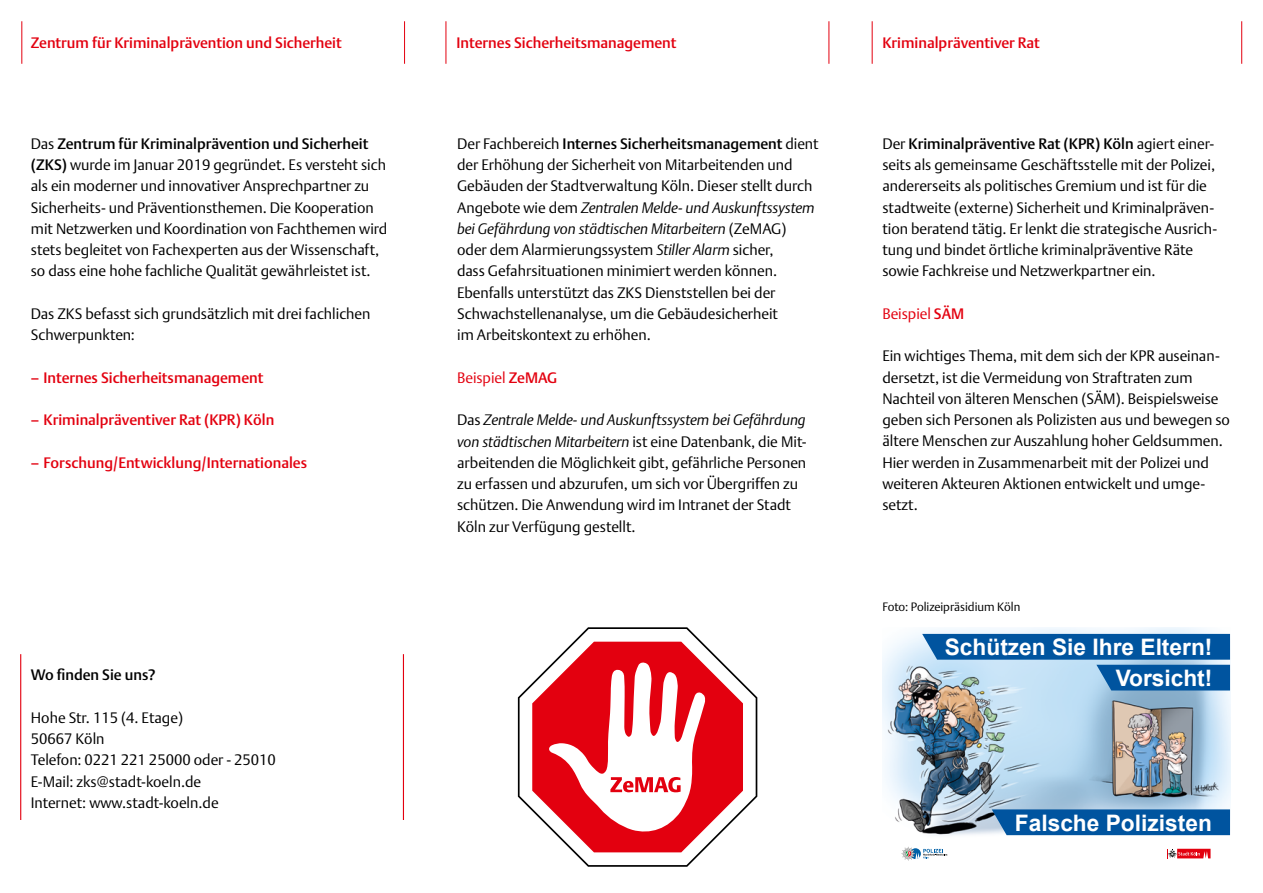
<style>
.page{position:relative;width:1263px;height:893px;background:#fff}
.page>*{position:absolute;margin:0;border:0;box-sizing:border-box;transform-origin:0 0}
.t1{font:700 22.65px "Arial";color:#fff}
.P_Fließtext{font:300 15px/21.3px "DTL Argo T";color:#000}
.H2_Zwischenüberschrift{font:500 15px "DTL Argo T";color:#e3000f}
.P_Fließtext_ohne_Abstand_danach{font:300 15px "DTL Argo T";color:#000}
.P_Fließtext-2{font:300 15px "DTL Argo T";letter-spacing:-.005em;color:#e3000f}
.H3_Zwischenüberschrift{font:500 15px "DTL Argo T";color:#000}
.t2{font:300 12px "DTL Argo T";color:#000}
.s1{font-weight:500}
.s2{font-style:italic}
</style>
<div class="page">
<hr style="left:1241px;top:21px;width:1px;height:43px;background:#e3000f">
<hr style="left:872px;top:21px;width:1px;height:43px;background:#e3000f">
<hr style="left:829px;top:21px;width:1px;height:43px;background:#e3000f">
<hr style="left:446px;top:21px;width:1px;height:43px;background:#e3000f">
<hr style="left:404px;top:21px;width:1px;height:43px;background:#e3000f">
<hr style="left:22px;top:21px;width:1px;height:43px;background:#e3000f">
<svg style="left:518px;top:627px;width:239px;height:240px"></svg>
<svg style="left:532px;top:642px;width:211px;height:210px"></svg>
<svg style="left:1167px;top:849px;width:43px;height:9px"></svg>
<svg style="left:901px;top:847px;width:46px;height:13px"></svg>
<img style="left:882px;top:627px;width:348px;height:209px">
<svg style="left:922px;top:634px;width:308px;height:56px;background:#4685bb"></svg>
<svg style="left:992px;top:809px;width:238px;height:26px;background:#0859a2"></svg>
<hr style="left:403px;top:654px;width:1px;height:166px;background:#e3000f">
<hr style="left:20px;top:654px;width:1px;height:166px;background:#e3000f">
<h2 class="H2_Zwischenüberschrift" style="left:31px;top:34px;width:312px">Zentrum für Kriminalprävention und Sicherheit</h2>
<p class="P_Fließtext" style="left:31px;top:133px;width:358px">Das <span class="s1">Zentrum für Kriminalprävention und Sicherheit (ZKS)</span> wurde im Januar 2019 gegründet. Es versteht sich als ein moderner und innovativer Ansprechpartner zu Sicherheits- und Präventionsthemen. Die Kooperation mit Netzwerken und Koordination von Fachthemen wird stets begleitet von Fachexperten aus der Wissenschaft, so dass eine hohe fachliche Qualität gewährleistet ist.</p>
<p class="P_Fließtext" style="left:31px;top:303px;width:341px">Das ZKS befasst sich grundsätzlich mit drei fachlichen<br>Schwerpunkten:</p>
<p class="H2_Zwischenüberschrift" style="left:31px;top:368px;width:234px">– Internes Sicherheitsmanagement</p>
<p class="H2_Zwischenüberschrift" style="left:31px;top:411px;width:245px">– Kriminalpräventiver Rat (KPR) Köln</p>
<p class="H2_Zwischenüberschrift" style="left:31px;top:453px;width:278px">– Forschung/Entwicklung/Internationales</p>
<h3 class="H3_Zwischenüberschrift" style="left:31px;top:666px;width:126px">Wo finden Sie uns?</h3>
<p class="P_Fließtext_ohne_Abstand_danach" style="left:31px;top:709px;width:154px">Hohe Str. 115 (4. Etage)</p>
<p class="P_Fließtext_ohne_Abstand_danach" style="left:31px;top:730px;width:75px">50667 Köln</p>
<p class="P_Fließtext_ohne_Abstand_danach" style="left:31px;top:751px;width:247px">Telefon: 0221 221 25000 oder - 25010</p>
<p class="P_Fließtext" style="left:31px;top:771px;width:172px">E-Mail: zks@stadt-koeln.de</p>
<p class="P_Fließtext_ohne_Abstand_danach" style="left:31px;top:794px;width:189px">Internet: www.stadt-koeln.de</p>
<h2 class="H2_Zwischenüberschrift" style="left:457px;top:34px;width:221px">Internes Sicherheitsmanagement</h2>
<p class="P_Fließtext" style="left:457px;top:133px;width:363px">Der Fachbereich <span class="s1">Internes Sicherheitsmanagement</span> dient der Erhöhung der Sicherheit von Mitarbeitenden und Gebäuden der Stadtverwaltung Köln. Dieser stellt durch Angebote wie dem <span class="s2">Zentralen Melde- und Auskunftssystem bei Gefährdung von städtischen Mitarbeitern</span> (ZeMAG) oder dem Alarmierungssystem <span class="s2">Stiller Alarm</span> sicher,<br>dass Gefahrsituationen minimiert werden können.<br>Ebenfalls unterstützt das ZKS Dienststellen bei der Schwachstellenanalyse, um die Gebäudesicherheit<br>im Arbeitskontext zu erhöhen.</p>
<p class="P_Fließtext-2" style="left:457px;top:368px;width:102px">Beispiel <span class="s1">ZeMAG</span></p>
<p class="P_Fließtext" style="left:457px;top:409px;width:351px">Das <span class="s2">Zentrale Melde- und Auskunftssystem bei Gefährdung von städtischen Mitarbeitern</span> ist eine Datenbank, die Mit&shy;arbeitenden die Möglichkeit gibt, gefährliche Personen zu erfassen und abzurufen, um sich vor Übergriffen zu schützen. Die Anwendung wird im Intranet der Stadt Köln zur Verfügung gestellt.</p>
<h2 class="H2_Zwischenüberschrift" style="left:882px;top:34px;width:159px">Kriminalpräventiver Rat</h2>
<p class="P_Fließtext" style="left:882px;top:133px;width:336px">Der <span class="s1">Kriminalpräventive Rat (KPR) Köln</span> agiert einer&shy;seits als gemeinsame Geschäftsstelle mit der Polizei, andererseits als politisches Gremium und ist für die stadtweite (externe) Sicherheit und Kriminalpräven&shy;tion beratend tätig. Er lenkt die strategische Ausrich&shy;tung und bindet örtliche kriminalpräventive Räte sowie Fachkreise und Netzwerkpartner ein.</p>
<p class="P_Fließtext-2" style="left:882px;top:305px;width:83px">Beispiel <span class="s1">SÄM</span></p>
<p class="P_Fließtext" style="left:882px;top:345px;width:349px">Ein wichtiges Thema, mit dem sich der KPR auseinan&shy;dersetzt, ist die Vermeidung von Straftraten zum Nachteil von älteren Menschen (SÄM). Beispielsweise geben sich Personen als Polizisten aus und bewegen so ältere Menschen zur Auszahlung hoher Geldsummen.<br>Hier werden in Zusammenarbeit mit der Polizei und weiteren Akteuren Aktionen entwickelt und umge&shy;setzt.</p>
<p class="t2" style="left:882px;top:600px;width:139px">Foto: Polizeipräsidium Köln</p>
<p class="t1" style="left:945px;top:632px;width:269px">Schützen Sie Ihre Eltern!</p>
<p class="t1" style="left:1116px;top:663px;width:98px">Vorsicht!</p>
<p class="t1" style="left:1015px;top:808px;width:198px">Falsche Polizisten</p>
</div>
